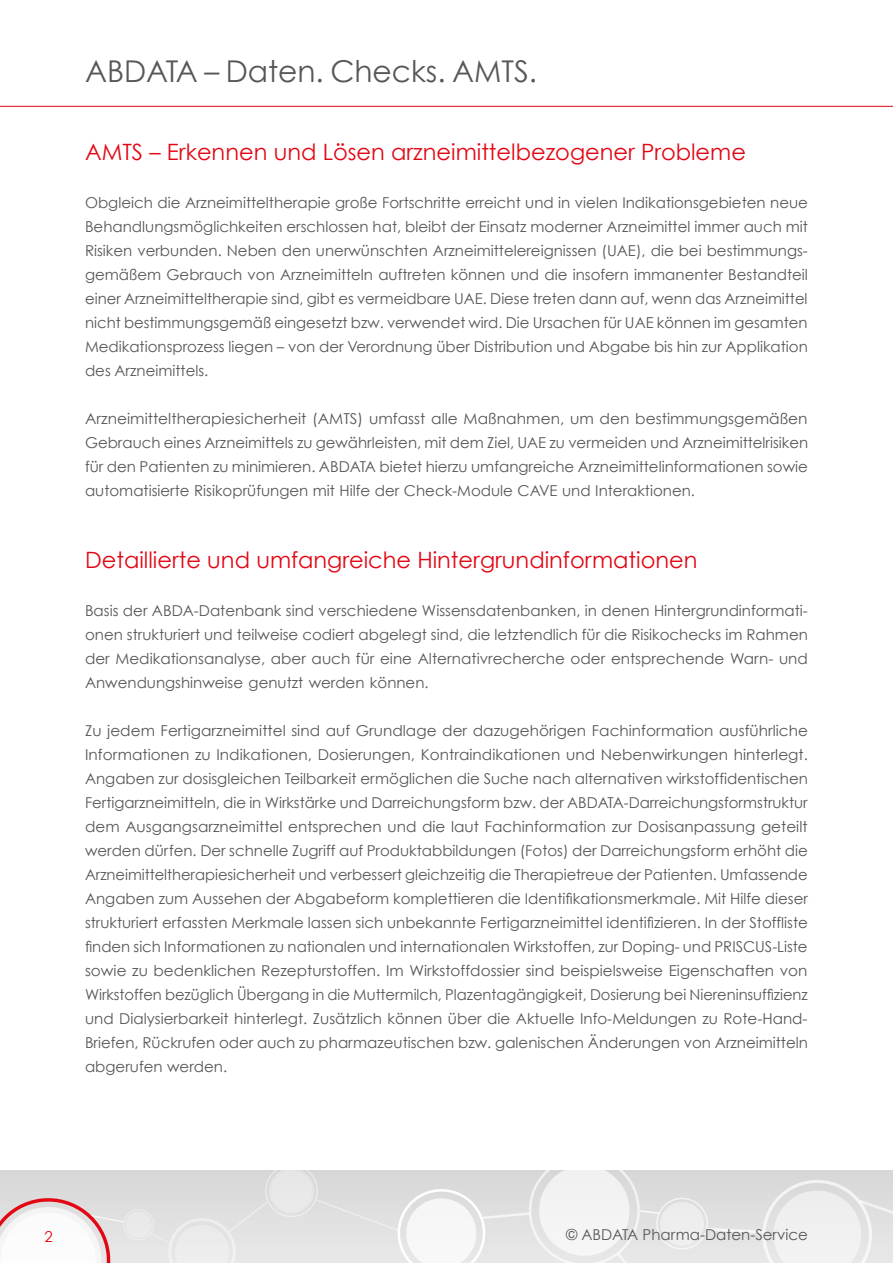
<style>
.page{position:relative;width:893px;height:1263px;background:#fff}
.page>*{position:absolute;margin:0;border:0;box-sizing:border-box;transform-origin:0 0}
.t1{font:30px "Century Gothic";color:#575756}
.t2{font:22.5px "Century Gothic";color:#e30613}
.t3{font:15px/24px "Century Gothic";color:#575756;text-align:justify}
.t4{font:15px "Century Gothic";color:#e30613}
</style>
<div class="page">
<hr style="left:0;top:106px;width:893px;height:1px;background:#e30613">
<svg style="left:0;top:1170px;width:893px;height:93px"></svg>
<h1 class="t1" style="left:85px;top:53px;width:454px">ABDATA – Daten. Checks. AMTS.</h1>
<h2 class="t2" style="left:85px;top:138px;width:662px">AMTS – Erkennen und Lösen arzneimittelbezogener Probleme</h2>
<p class="t3" style="left:85px;top:190px;width:724px">Obgleich die Arzneimitteltherapie große Fortschritte erreicht und in vielen Indikationsgebieten neue<br>Behandlungsmöglichkeiten erschlossen hat, bleibt der Einsatz moderner Arzneimittel immer auch mit</p>
<p class="t3" style="left:85px;top:262px;width:724px">gemäßem Gebrauch von Arzneimitteln auftreten können und die insofern immanenter Bestandteil</p>
<p class="t3" style="left:85px;top:238px;width:724px">Risiken verbunden. Neben den unerwünschten Arzneimittelereignissen (UAE ,) die bei bestimmungs-</p>
<p class="t3" style="left:85px;top:286px;width:724px">einer Arzneimitteltherapie sind, gibt es vermeidbare UAE. Diese treten dann auf, wenn das Arzneimittel nicht bestimmungsgemäß eingesetzt bzw. verwendet wird. Die Ursachen für UAE können im gesamten Medikationsprozess liegen – von der Verordnung über Distribution und Abgabe bis hin zur Applikation des Arzneimittels.</p>
<p class="t3" style="left:85px;top:406px;width:725px">Arzneimitteltherapiesicherheit (AMTS) umfasst alle Maßnahmen, um den bestimmungsgemäßen Gebrauch eines Arzneimittels zu gewährleisten, mit dem Ziel, UAE zu vermeiden und Arzneimittelrisiken für den Patienten zu minimieren. ABDATA bietet hierzu umfangreiche Arzneimittelinformationen sowie automatisierte Risikoprüfungen mit Hilfe der Check-Module CAVE und Interaktionen.</p>
<h2 class="t2" style="left:85px;top:546px;width:614px">Detaillierte und umfangreiche Hintergrundinformationen</h2>
<p class="t3" style="left:85px;top:598px;width:724px">Basis der ABDA-Datenbank sind verschiedene Wissensdatenbanken in, denen Hintergrundinformati-</p>
<p class="t3" style="left:85px;top:646px;width:724px">der Medikationsanalyse, aber auch für eine Alternativrecherche oder entsprechende Warn- und<br>Anwendungshinweise genutzt werden können.</p>
<p class="t3" style="left:85px;top:718px;width:724px">Zu jedem Fertigarzneimittel sind auf Grundlage der dazugehörigen Fachinformation ausführliche Informationen zu Indikationen, Dosierungen, Kontraindikationen und Nebenwirkungen hinterlegt.<br>Angaben zur dosisgleichen Teilbarkeit ermöglichen die Suche nach alternativen wirkstoffidentischen Fertigarzneimitteln, die in Wirkstärke und Darreichungsform bzw. der ABDATA-Darreichungsformstruktur dem Ausgangsarzneimittel entsprechen und die laut Fachinformation zur Dosisanpassung geteilt werden dürfen. Der schnelle Zugriff auf Produktabbildungen (Fotos) der Darreichungsform erhöht die Arzneimitteltherapiesicherheit und verbessert gleichzeitig die Therapietreue der Patienten. Umfassende Angaben zum Aussehen der Abgabeform komplettieren die Identifikationsmerkmale. Mit Hilfe dieser strukturiert erfassten Merkmale lassen sich unbekannte Fertigarzneimittel identifizieren In. der Stoffliste finden sich Informationen zu nationalen und internationalen Wirkstoffen, zur Doping- und PRISCUS-Liste sowie zu bedenklichen Rezepturstoffen. Im Wirkstoffdossier sind beispielsweise Eigenschaften von Wirkstoffen bezüglich Übergang in die Muttermilch, Plazentagängigkeit, Dosierung bei Niereninsuffizienz</p>
<p class="t3" style="left:85px;top:1030px;width:724px">Briefen, Rückrufen oder auch zu pharmazeutischen bzw. galenischen Änderungen von Arzneimitteln</p>
<p class="t3" style="left:85px;top:622px;width:724px">onen strukturiert und teilweise codiert abgelegt sind, die letztendlich für die Risikochecks im Rahmen</p>
<p class="t3" style="left:85px;top:1006px;width:724px">und Dialysierbarkeit hinterlegt. Zusätzlich können über die Aktuelle Info-Meldungen zu Rote-Hand-</p>
<p class="t3" style="left:85px;top:1054px;width:144px">abgerufen werden.</p>
<p class="t4" style="left:45px;top:1227px;width:10px">2</p>
<p class="t3" style="left:566px;top:1222px;width:243px">© ABDATA Pharma-Daten-Service</p>
</div>
